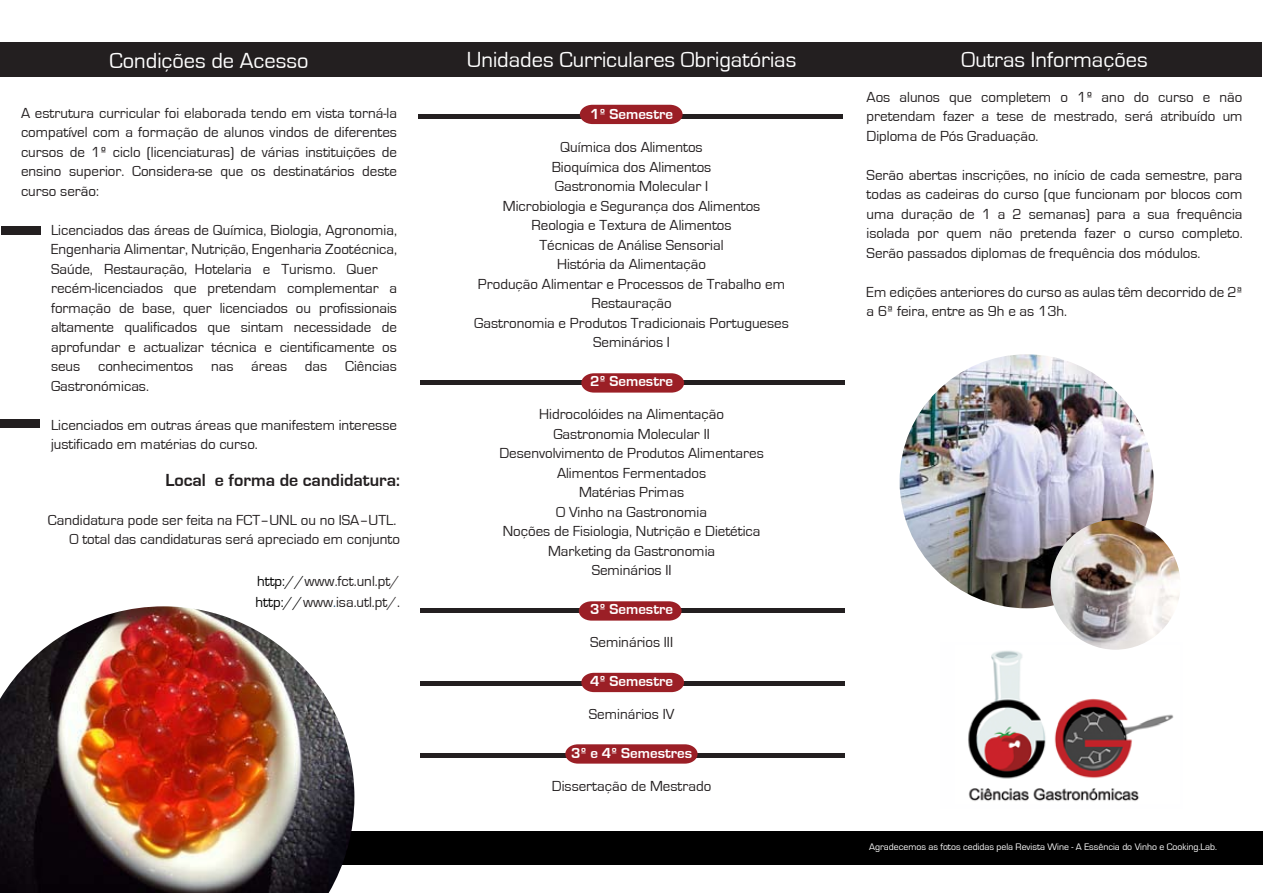
<style>
.page{position:relative;width:1263px;height:893px;background:#fff}
.page>*{position:absolute;margin:0;border:0;box-sizing:border-box;transform-origin:0 0}
.t1{font:22.5px "Eurostile";color:#fff}
.t2{font:700 18px "Eurostile";color:#231f20}
.t3{font:15px/19.5px "Eurostile";color:#231f20}
.t4{font:700 15px "Eurostile";color:#fff}
.t5{font:9.75px "Eurostile";color:#fff}
.s1{color:#000}
.s2{color:#0f446e}
</style>
<div class="page">
<img style="left:899px;top:354px;width:254px;height:254px;border-radius:127px">
<hr style="left:420px;top:753px;width:424px;height:4px;background:#231f20">
<hr style="left:420px;top:681px;width:425px;height:4px;background:#231f20">
<hr style="left:420px;top:608px;width:425px;height:4px;background:#231f20">
<div style="left:420px;top:380px;width:424px;height:5px;background:#231f20"></div>
<svg style="left:565px;top:744px;width:133px;height:20px;background:#a23036"></svg>
<div style="left:581px;top:673px;width:103px;height:19px;background:#9b1f26"></div>
<svg style="left:579px;top:601px;width:103px;height:20px;background:#a33238"></svg>
<svg style="left:581px;top:373px;width:103px;height:20px;background:#a33238"></svg>
<hr style="left:418px;top:114px;width:425px;height:4px;background:#231f20">
<div style="left:580px;top:105px;width:102px;height:19px;background:#9b1f26"></div>
<div style="left:0;top:43px;width:1262px;height:34px;background:#231f20"></div>
<div style="left:0;top:831px;width:1263px;height:33px;background:#000"></div>
<div style="left:1px;top:227px;width:40px;height:8px;background:#231f20"></div>
<div style="left:0;top:419px;width:40px;height:9px;background:#231f20"></div>
<img style="left:968px;top:643px;width:206px;height:158px">
<img style="left:0;top:606px;width:354px;height:287px">
<img style="left:1050px;top:520px;width:130px;height:130px;border-radius:65px">
<h1 class="t1" style="left:109px;top:49px;width:200px">Condições de Acesso</h1>
<p class="t3" style="left:21px;top:103px;width:377px;text-align:justify">A estrutura curricular foi elaborada tendo em vista torná-la compatível com a formação de alunos vindos de diferentes cursos de 1º ciclo (licenciaturas) de várias instituições de ensino superior. Considera-se que os destinatários deste curso serão:</p>
<p class="t3" style="left:51px;top:220px;width:348px">Licenciados das áreas de Química, Biologia, Agronomia, Engenharia Alimentar, Nutrição, Engenharia Zootécnica, Saúde, Restauração, Hotelaria e Turismo. Quer recém-licenciados que pretendam complementar a formação de base, quer licenciados ou profissionais altamente qualificados que sintam necessidade de aprofundar e actualizar técnica e cientificamente os seus conhecimentos nas áreas das Ciências Gastronómicas.</p>
<p class="t3" style="left:51px;top:415px;width:348px">Licenciados em outras áreas que manifestem interesse justificado em matérias do curso.</p>
<p class="t2" style="left:165px;top:470px;width:236px">Local e forma de candidatura:</p>
<p class="t3" style="left:48px;top:510px;width:354px;text-align:right">Candidatura pode ser feita na FCT–UNL ou no ISA–UTL.<br>O total das candidaturas será apreciado em conjunto</p>
<p class="t3" style="left:256px;top:571px;width:146px;line-height:21px"><span class="s1">http://</span>www.fct.unl.pt/ <span class="s1">http://</span>www<span class="s2">.</span>isa.utl.pt/.</p>
<h1 class="t1" style="left:467px;top:48px;width:331px">Unidades Curriculares Obrigatórias</h1>
<p class="t4" style="left:590px;top:106px;width:84px">1º Semestre</p>
<p class="t3" style="left:474px;top:138px;width:316px;text-align:center">Química dos Alimentos<br>Bioquímica dos Alimentos<br>Gastronomia Molecular I<br>Microbiologia e Segurança dos Alimentos<br>Reologia e Textura de Alimentos<br>Técnicas de Análise Sensorial<br>História da Alimentação<br>Produção Alimentar e Processos de Trabalho em<br>Restauração<br>Gastronomia e Produtos Tradicionais Portugueses<br>Seminários I</p>
<p class="t4" style="left:590px;top:373px;width:84px">2º Semestre</p>
<p class="t3" style="left:499px;top:405px;width:266px;text-align:center">Hidrocolóides na Alimentação<br>Gastronomia Molecular II<br>Desenvolvimento de Produtos Alimentares<br>Alimentos Fermentados<br>Matérias Primas<br>O Vinho na Gastronomia<br>Noções de Fisiologia, Nutrição e Dietética<br>Marketing da Gastronomia<br>Seminários II</p>
<p class="t4" style="left:590px;top:601px;width:84px">3º Semestre</p>
<p class="t3" style="left:590px;top:633px;width:84px">Seminários III</p>
<p class="t4" style="left:590px;top:673px;width:84px">4º Semestre</p>
<p class="t3" style="left:589px;top:705px;width:87px">Seminários IV</p>
<p class="t4" style="left:571px;top:745px;width:123px">3º e 4º Semestres</p>
<p class="t3" style="left:552px;top:777px;width:161px">Dissertação de Mestrado</p>
<h1 class="t1" style="left:961px;top:48px;width:188px">Outras Informações</h1>
<p class="t3" style="left:866px;top:88px;width:378px;text-align:justify">Aos alunos que completem o 1º ano do curso e não pretendam fazer a tese de mestrado, será atribuído um Diploma de Pós Graduação.</p>
<p class="t3" style="left:867px;top:166px;width:377px;text-align:justify">Serão abertas inscrições, no início de cada semestre, para todas as cadeiras do curso (que funcionam por blocos com uma duração de 1 a 2 semanas) para a sua frequência isolada por quem não pretenda fazer o curso completo.<br>Serão passados diplomas de frequência dos módulos.</p>
<p class="t3" style="left:867px;top:283px;width:378px">Em edições anteriores do curso as aulas têm decorrido de 2ª a 6ª feira, entre as 9h e as 13h.</p>
<p class="t5" style="left:869px;top:842px;width:349px">Agradecemos as fotos cedidas pela Revista Wine - A Essência do Vinho e Cooking.Lab.</p>
</div>
